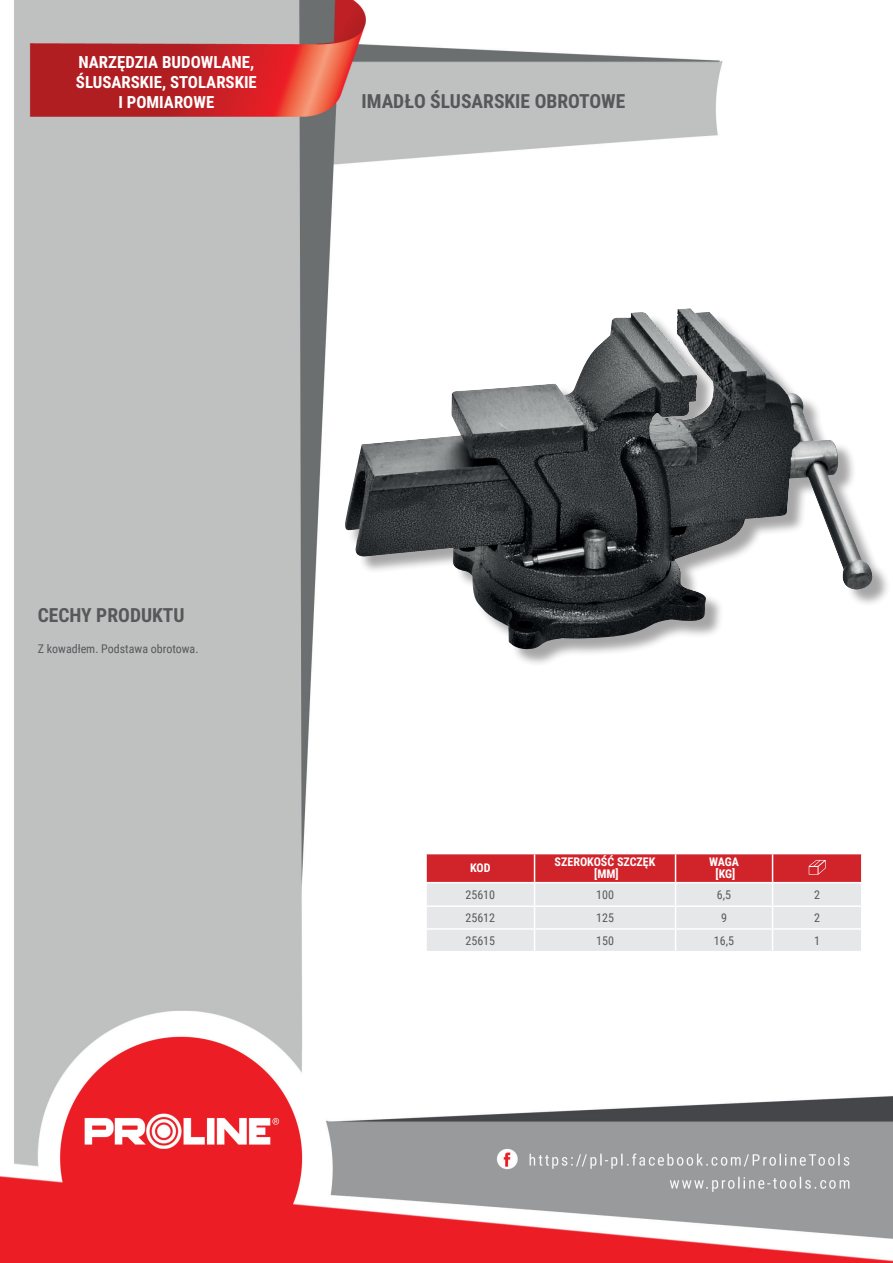
<style>
.page{position:relative;width:893px;height:1263px;background:#fff}
.page>*{position:absolute;margin:0;border:0;box-sizing:border-box;transform-origin:0 0}
.t1{font:700 19.5px "Roboto Condensed";color:#57585a}
.t2{font:700 16.8px/20.1px "Roboto Condensed";color:#fff;text-align:center}
.t3{font:12px "Roboto Condensed";color:#57585a}
.t4{font:700 12px/12px "Roboto Condensed";color:#fff;text-align:center}
</style>
<div class="page">
<img style="left:0;top:0;width:893px;height:1263px">
<div style="left:348px;top:311px;width:542px;height:356px;background:#231f20;opacity:.4"></div>
<img style="left:345px;top:308px;width:527px;height:341px">
<hr style="left:425px;top:854px;width:2px;height:28px;background:#fff">
<hr style="left:425px;top:883px;width:2px;height:22px;background:#fff">
<hr style="left:425px;top:907px;width:2px;height:21px;background:#fff">
<hr style="left:425px;top:930px;width:2px;height:21px;background:#fff">
<hr style="left:425px;top:853px;width:110px;height:1px;background:#fff">
<hr style="left:425px;top:882px;width:110px;height:1px;background:#fff">
<hr style="left:425px;top:905px;width:110px;height:2px;background:#fff">
<hr style="left:425px;top:928px;width:110px;height:2px;background:#fff">
<hr style="left:425px;top:951px;width:110px;height:1px;background:#fff">
<svg style="left:426px;top:853px;width:436px;height:99px;background:#e2b3b6"></svg>
<h2 class="t2" style="left:76px;top:51px;width:182px">NARZĘDZIA BUDOWLANE,<br>ŚLUSARSKIE, STOLARSKIE<br>I POMIAROWE</h2>
<h1 class="t1" style="left:361px;top:88px;width:265px">IMADŁO ŚLUSARSKIE OBROTOWE</h1>
<h1 class="t1" style="left:38px;top:601px;width:148px">CECHY PRODUKTU</h1>
<p class="t3" style="left:38px;top:640px;width:162px">Z kowadłem. Podstawa obrotowa.</p>
<p class="t4" style="left:470px;top:862px;width:22px">KOD</p>
<p class="t4" style="left:555px;top:856px;width:102px">SZEROKOŚĆ SZCZĘK [MM]</p>
<p class="t4" style="left:709px;top:856px;width:31px">WAGA [KG]</p>
<p class="t3" style="left:465px;top:886px;width:31px">25610</p>
<p class="t3" style="left:596px;top:886px;width:19px">100</p>
<p class="t3" style="left:717px;top:886px;width:16px">6,5</p>
<p class="t3" style="left:814px;top:886px;width:7px">2</p>
<p class="t3" style="left:465px;top:909px;width:31px">25612</p>
<p class="t3" style="left:596px;top:909px;width:19px">125</p>
<p class="t3" style="left:721px;top:909px;width:7px">9</p>
<p class="t3" style="left:814px;top:909px;width:7px">2</p>
<p class="t3" style="left:465px;top:932px;width:31px">25615</p>
<p class="t3" style="left:596px;top:932px;width:19px">150</p>
<p class="t3" style="left:714px;top:932px;width:22px">16,5</p>
<p class="t3" style="left:814px;top:932px;width:7px">1</p>
</div>
